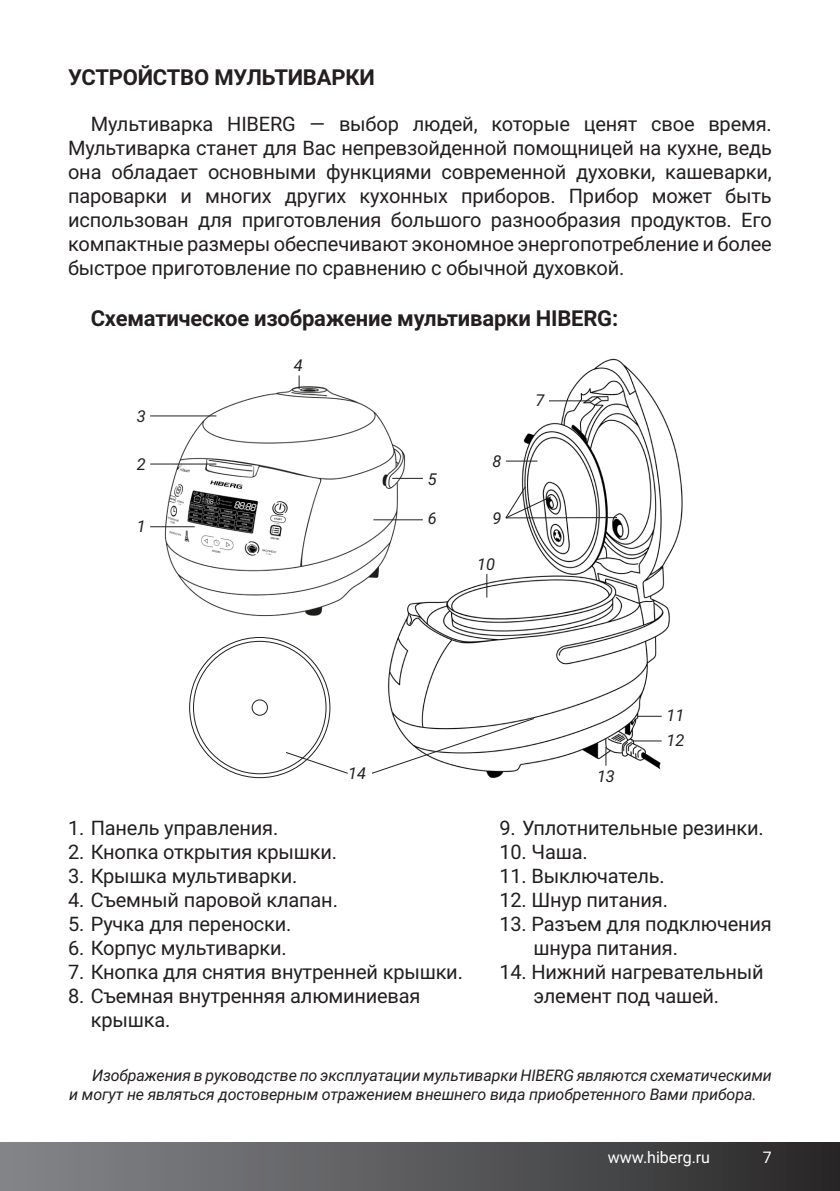
<style>
.page{position:relative;width:840px;height:1191px;background:#fff}
.page>*{position:absolute;margin:0;border:0;box-sizing:border-box;transform-origin:0 0}
.t1{font:700 22px "Roboto";letter-spacing:-.01em;color:#231f20}
.t2{font:20px/24px "Roboto";letter-spacing:-.01em;color:#231f20}
.t3{font:italic 16.4px "Roboto";letter-spacing:-.01em;color:#231f20}
.t4{font:italic 16px/19.2px "Roboto";letter-spacing:-.01em;color:#231f20}
.t5{font:16px "Roboto";color:#fff}
</style>
<div class="page">
<div style="left:0;top:1142px;width:839px;height:49px;background:linear-gradient(to right,#86888c,#2b2a2b)"></div>
<img style="left:388px;top:358px;width:295px;height:421px">
<img style="left:164px;top:385px;width:241px;height:232px">
<div style="left:251px;top:699px;width:17px;height:16px;border:1px solid #231f20;border-radius:50%"></div>
<svg style="left:298px;top:375px;width:1px;height:14px"></svg>
<svg style="left:486px;top:574px;width:1px;height:23px"></svg>
<svg style="left:605px;top:747px;width:1px;height:18px"></svg>
<hr style="left:150px;top:415px;width:66px;height:1px;background:#231f20">
<hr style="left:505px;top:461px;width:32px;height:1px;background:#231f20">
<hr style="left:505px;top:517px;width:111px;height:1px;background:#231f20">
<hr style="left:548px;top:400px;width:42px;height:1px;background:#231f20">
<hr style="left:150px;top:464px;width:66px;height:1px;background:#231f20">
<hr style="left:150px;top:526px;width:44px;height:1px;background:#231f20">
<hr style="left:373px;top:519px;width:49px;height:1px;background:#231f20">
<hr style="left:631px;top:740px;width:30px;height:1px;background:#231f20">
<svg style="left:637px;top:716px;width:24px;height:1px"></svg>
<svg style="left:372px;top:718px;width:162px;height:56px"></svg>
<svg style="left:285px;top:752px;width:63px;height:22px"></svg>
<hr style="left:392px;top:478px;width:30px;height:1px;background:#231f20">
<svg style="left:505px;top:486px;width:46px;height:32px"></svg>
<p class="t1" style="left:68px;top:61px;width:308px">УСТРОЙСТВО МУЛЬТИВАРКИ</p>
<p class="t2" style="left:68px;top:111px;width:704px;text-align:justify;text-indent:23px">Мультиварка HIBERG — выбор людей, которые ценят свое время.<br>Мультиварка станет для Вас непревзойденной помощницей на кухне, ведь она обладает основными функциями современной духовки, кашеварки, пароварки и многих других кухонных приборов. Прибор может быть использован для приготовления большого разнообразия продуктов. Его компактные размеры обеспечивают экономное энергопотребление и более быстрое приготовление по сравнению с обычной духовкой.</p>
<p class="t1" style="left:91px;top:302px;width:528px">Схематическое изображение мультиварки HIBERG:</p>
<p class="t3" style="left:137px;top:404px;width:10px">3</p>
<p class="t3" style="left:137px;top:452px;width:10px">2</p>
<p class="t3" style="left:137px;top:515px;width:10px">1</p>
<p class="t3" style="left:294px;top:354px;width:10px">4</p>
<p class="t3" style="left:427px;top:467px;width:10px">5</p>
<p class="t3" style="left:427px;top:507px;width:10px">6</p>
<p class="t3" style="left:492px;top:449px;width:10px">8</p>
<p class="t3" style="left:492px;top:506px;width:10px">9</p>
<p class="t3" style="left:477px;top:552px;width:19px">10</p>
<p class="t3" style="left:535px;top:389px;width:10px">7</p>
<p class="t3" style="left:348px;top:761px;width:19px">14</p>
<p class="t2" style="left:68px;top:814px;width:211px">1. Панель управления.</p>
<p class="t2" style="left:68px;top:838px;width:270px">2. Кнопка открытия крышки.</p>
<p class="t2" style="left:68px;top:862px;width:231px">3. Крышка мультиварки.</p>
<p class="t2" style="left:68px;top:886px;width:271px">4. Съемный паровой клапан.</p>
<p class="t2" style="left:68px;top:910px;width:225px">5. Ручка для переноски.</p>
<p class="t2" style="left:68px;top:934px;width:220px">6. Корпус мультиварки.</p>
<p class="t2" style="left:68px;top:958px;width:396px">7. Кнопка для снятия внутренней крышки.</p>
<p class="t2" style="left:91px;top:982px;width:331px;text-indent:-23px">8. Съемная внутренняя алюминиевая крышка.</p>
<p class="t3" style="left:666px;top:703px;width:19px">11</p>
<p class="t3" style="left:596px;top:764px;width:19px">13</p>
<p class="t3" style="left:666px;top:728px;width:19px">12</p>
<p class="t2" style="left:499px;top:814px;width:265px">9. Уплотнительные резинки.</p>
<p class="t2" style="left:499px;top:838px;width:90px">10. Чаша.</p>
<p class="t2" style="left:499px;top:862px;width:167px">11. Выключатель.</p>
<p class="t2" style="left:499px;top:886px;width:170px">12. Шнур питания.</p>
<p class="t2" style="left:533px;top:910px;width:240px;text-indent:-34px">13. Разъем для подключения шнура питания.</p>
<p class="t2" style="left:499px;top:958px;width:265px;text-align:center">14. Нижний нагревательный элемент под чашей.</p>
<p class="t4" style="left:69px;top:1065px;width:703px;text-indent:23px">Изображения в руководстве по эксплуатации мультиварки HIBERG являются схематическими и могут не являться достоверным отражением внешнего вида приобретенного Вами прибора.</p>
<p class="t5" style="left:607px;top:1145px;width:104px">www.hiberg.ru</p>
<p class="t5" style="left:762px;top:1145px;width:10px">7</p>
</div>
